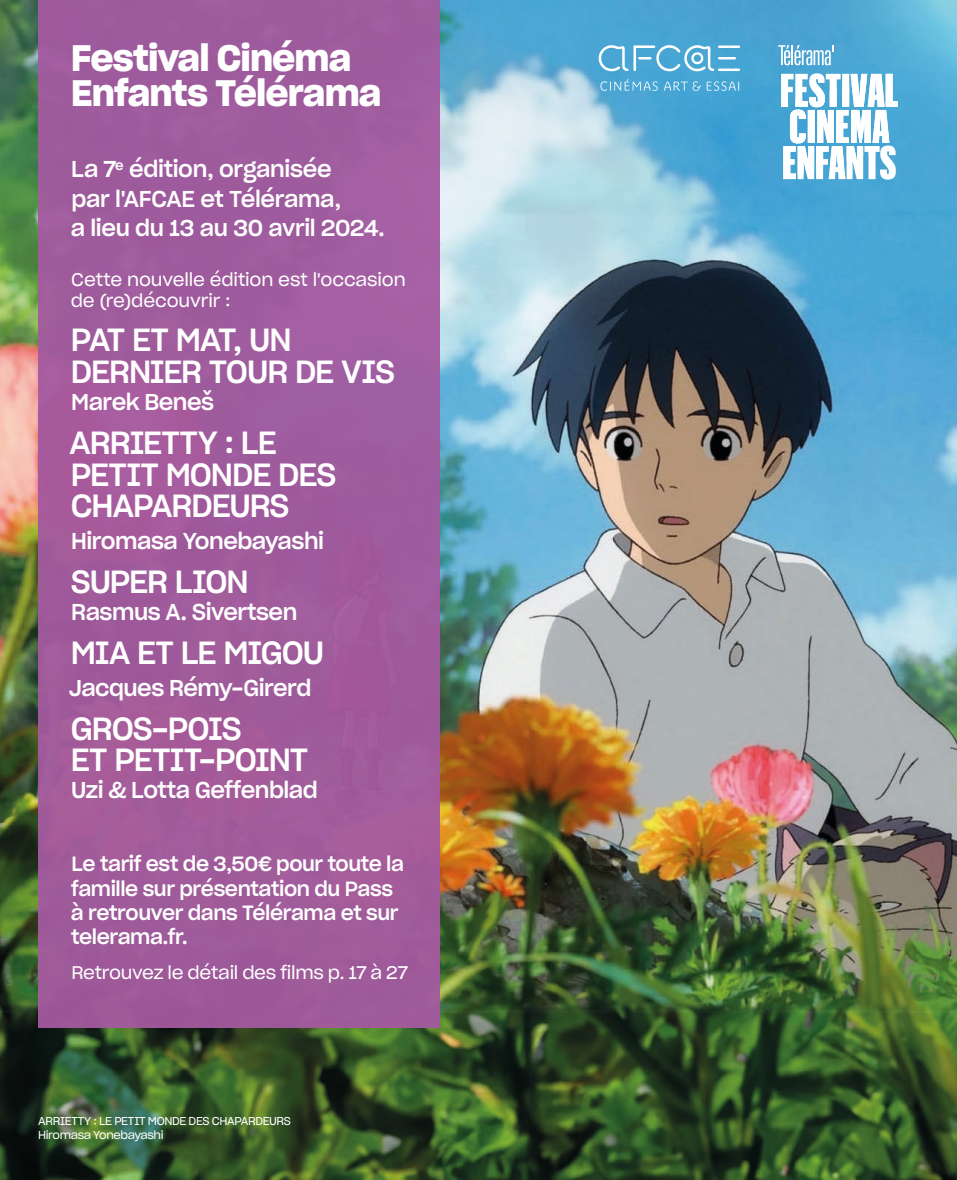
<style>
.page{position:relative;width:957px;height:1180px;background:#fff}
.page>*{position:absolute;margin:0;border:0;box-sizing:border-box;transform-origin:0 0}
._3_-_Titre{font:36px "Sharp Grotesk Semi Bold 20";letter-spacing:-.025em;color:#fff}
._3_-_Titre-2{font:31.5px/31.5px "Sharp Grotesk Medium 20";letter-spacing:-.035em;color:#fff}
._3_-_Titre-3{font:22.5px/29.2px "Sharp Grotesk Medium 20";letter-spacing:-.02em;color:#fff}
._3_-_Titre-4{font:20.25px/24.3px "Sharp Grotesk Medium 20";letter-spacing:-.02em;color:#fff}
.RDV_CM_-_Fiche_techn{font:18px/21.6px "Sharp Grotesk Book 20";letter-spacing:-.01em;color:#fff}
._3_-_Titre-5{font:18px "Sharp Grotesk Book 20";letter-spacing:-.02em;color:#fff}
._6_-_Prix{font:11.25px "Sharp Grotesk Book 20";letter-spacing:-.035em;color:#fff}
</style>
<div class="page">
<img style="left:0;top:0;width:957px;height:1180px">
<div style="left:38px;top:0;width:402px;height:1028px;background:#a45aa0"></div>
<svg style="left:781px;top:73px;width:116px;height:107px"></svg>
<svg style="left:778px;top:45px;width:56px;height:20px"></svg>
<svg style="left:597px;top:45px;width:143px;height:28px"></svg>
<svg style="left:664px;top:81px;width:37px;height:10px"></svg>
<svg style="left:707px;top:81px;width:32px;height:10px"></svg>
<svg style="left:600px;top:79px;width:58px;height:12px"></svg>
<p class="_3_-_Titre" style="left:71px;top:29px;width:282px">Festival Cinéma</p>
<p class="_3_-_Titre" style="left:71px;top:64px;width:312px">Enfants Télérama</p>
<p class="_3_-_Titre-3" style="left:71px;top:153px;width:316px">La 7<sup>e</sup> édition, organisée<br>par l'AFCAE et Télérama,<br>a lieu du 13 au 30 avril 2024.</p>
<p class="RDV_CM_-_Fiche_techn" style="left:71px;top:267px;width:336px">Cette nouvelle édition est l'occasion de (re)découvrir :</p>
<p class="_3_-_Titre-2" style="left:71px;top:322px;width:325px">PAT ET MAT, UN<br>DERNIER TOUR DE VIS</p>
<p class="_3_-_Titre-3" style="left:71px;top:386px;width:144px">Marek Beneš</p>
<p class="_3_-_Titre-2" style="left:69px;top:425px;width:268px">ARRIETTY : LE<br>PETIT MONDE DES<br>CHAPARDEURS</p>
<p class="_3_-_Titre-3" style="left:71px;top:524px;width:254px">Hiromasa Yonebayashi</p>
<p class="_3_-_Titre-2" style="left:71px;top:564px;width:179px">SUPER LION</p>
<p class="_3_-_Titre-3" style="left:71px;top:596px;width:227px">Rasmus A. Sivertsen</p>
<p class="_3_-_Titre-2" style="left:71px;top:635px;width:255px">MIA ET LE MIGOU</p>
<p class="_3_-_Titre-3" style="left:69px;top:671px;width:244px">Jacques Rémy-Girerd</p>
<p class="_3_-_Titre-2" style="left:71px;top:711px;width:239px">GROS-POIS<br>ET PETIT-POINT</p>
<p class="_3_-_Titre-3" style="left:71px;top:774px;width:248px">Uzi &amp; Lotta Geffenblad</p>
<p class="_3_-_Titre-4" style="left:71px;top:851px;width:335px">Le tarif est de 3,50€ pour toute la famille sur présentation du Pass à retrouver dans Télérama et sur telerama.fr.</p>
<p class="_3_-_Titre-5" style="left:71px;top:958px;width:338px">Retrouvez le détail des films p. 17 à 27</p>
<p class="_6_-_Prix" style="left:38px;top:1112px;width:254px">ARRIETTY : LE PETIT MONDE DES CHAPARDEURS</p>
<p class="_6_-_Prix" style="left:38px;top:1126px;width:127px">Hiromasa Yonebayashi</p>
</div>
